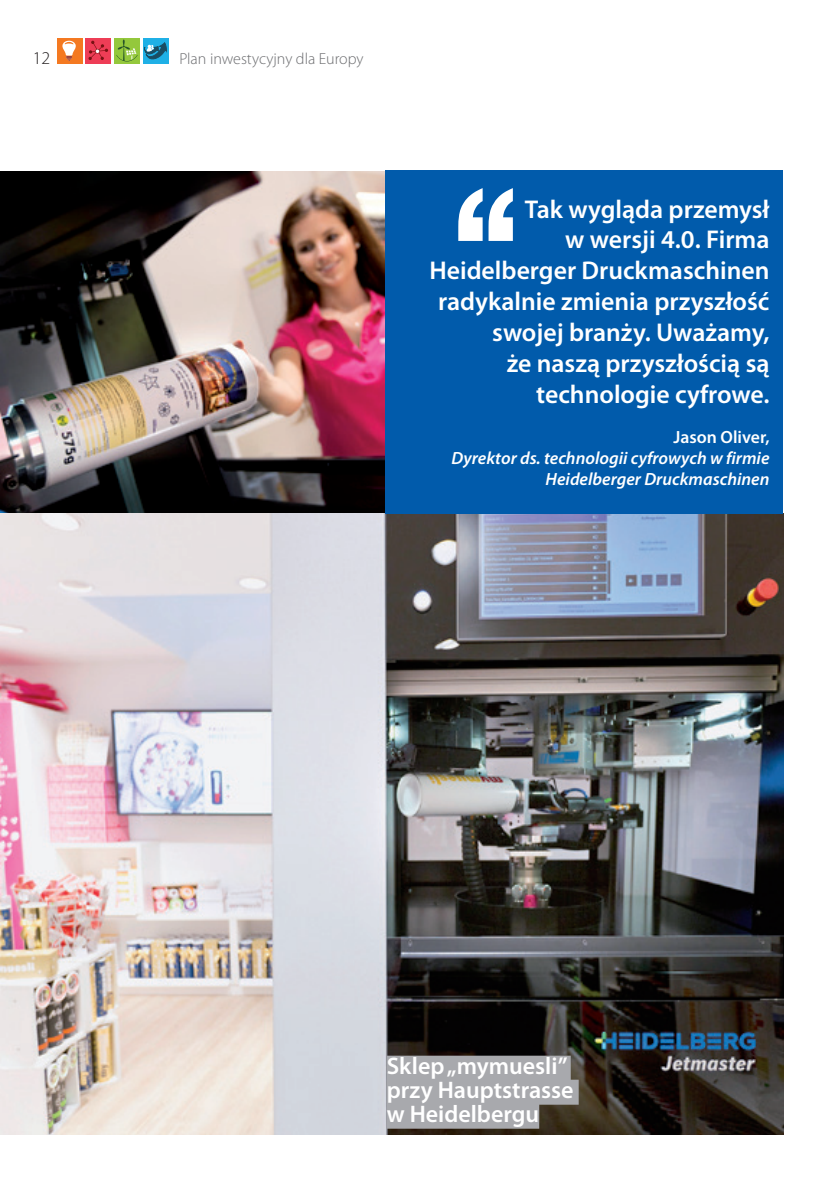
<style>
.page{position:relative;width:840px;height:1191px;background:#fff}
.page>*{position:absolute;margin:0;border:0;box-sizing:border-box;transform-origin:0 0}
.t1{font:600 25.8px/31px "Myriad Pro";color:#fff;text-align:right}
.t2{font:600 24px/24px "Myriad Pro";color:#fff}
.t3{font:300 18px "Myriad Pro";color:#231f20}
.t4{font:italic 600 17.8px/21.2px "Myriad Pro";color:#fff;text-align:right}
.t5{font:600 17.8px "Myriad Pro";color:#fff}
.t6{font:300 16px "Myriad Pro";color:#6c6d70}
</style>
<div class="page">
<div style="left:57px;top:38px;width:26px;height:26px;background:#f47921"></div>
<div style="left:143px;top:38px;width:25px;height:26px;background:#1fb0e6"></div>
<div style="left:114px;top:38px;width:26px;height:26px;background:#94c83c"></div>
<div style="left:85px;top:38px;width:26px;height:26px;background:#ee3d56"></div>
<svg style="left:62px;top:41px;width:14px;height:20px"></svg>
<svg style="left:88px;top:41px;width:20px;height:19px"></svg>
<svg style="left:116px;top:39px;width:51px;height:22px"></svg>
<img style="left:0;top:172px;width:385px;height:341px">
<img style="left:0;top:513px;width:782px;height:621px">
<div style="left:385px;top:170px;width:397px;height:343px;background:#015bab"></div>
<svg style="left:458px;top:188px;width:54px;height:53px"></svg>
<div style="left:386px;top:1055px;width:184px;height:25px;background:#a8a9ad"></div>
<div style="left:386px;top:1079px;width:192px;height:25px;background:#a8a9ad"></div>
<div style="left:386px;top:1103px;width:153px;height:25px;background:#a8a9ad"></div>
<p class="t3" style="left:33px;top:48px;width:19px">12</p>
<p class="t6" style="left:179px;top:50px;width:186px">Plan inwestycyjny dla Europy</p>
<p class="t1" style="left:429px;top:194px;width:341px">Tak wygląda przemysł<br>w wersji 4.0. Firma<br>Heidelberger Druckmaschinen radykalnie zmienia przyszłość swojej branży. Uważamy,<br>że naszą przyszłością są technologie cyfrowe.</p>
<p class="t5" style="left:673px;top:427px;width:98px">Jason Oliver,</p>
<p class="t4" style="left:451px;top:447px;width:319px">Dyrektor ds. technologii cyfrowych w firmie<br>Heidelberger Druckmaschinen</p>
<p class="t2" style="left:386px;top:1054px;width:188px">Sklep „mymuesli” przy Hauptstrasse w Heidelbergu</p>
</div>
